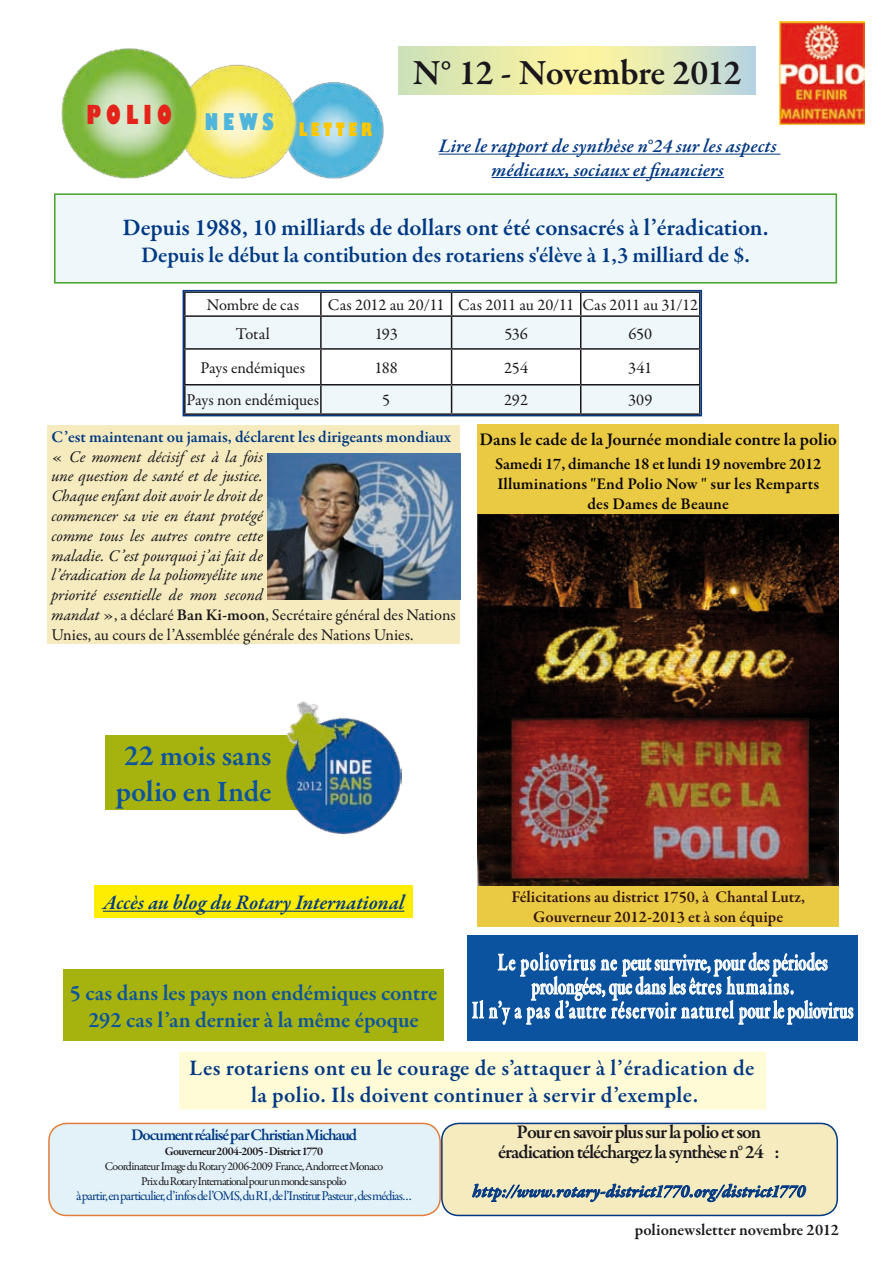
<style>
.page{position:relative;width:893px;height:1263px;background:#fff}
.page>*{position:absolute;margin:0;border:0;box-sizing:border-box;transform-origin:0 0}
.t1{font:600 36px "Garamond Premr Pro";letter-spacing:-.02em;color:#1a171c}
.t2{font:600 30px/36px "Garamond Premr Pro";letter-spacing:-.005em;color:#0b539e}
.t3{font:800 condensed 25.5px "Gill Sans";letter-spacing:.205em;color:#e4231a}
.t4{font:600 24.75px/24px "Garamond Premr Pro";letter-spacing:.015em;color:#fff;text-align:center;scale:.67 1}
.t5{font:600 24px "Garamond Premr Pro";color:#003883}
.t6{font:600 22.5px/27px "Garamond Premr Pro";letter-spacing:.01em;color:#003883;text-align:center}
.t7{font:600 22.5px/27px "Garamond Premr Pro";letter-spacing:-.005em;color:#0b539e;text-align:center}
.t8{font:italic 600 21px "Garamond Premr Pro";color:#003883}
.t9{font:italic 600 19.5px/23.4px "Garamond Premr Pro";letter-spacing:.005em;color:#003883;text-align:center}
.t10{font:600 19.5px/19.5px "Garamond Premr Pro";letter-spacing:-.05em;color:#1a171c;text-align:center}
.t11{font:italic 600 18px "Garamond Premr Pro";letter-spacing:.005em;color:#003883}
.t12{font:600 18px "Garamond Premr Pro";color:#090505}
.t13{font:800 condensed 18px "Gill Sans";letter-spacing:.215em;color:#fdc700}
.t14{font:italic 16.5px/19.8px "Garamond Premr Pro";letter-spacing:-.005em;color:#1a171c}
.t15{font:16.5px "Garamond Premr Pro";letter-spacing:-.005em;color:#1a171c}
.t16{font:600 16.5px/19.8px "Garamond Premr Pro";letter-spacing:-.005em;color:#090505;text-align:center}
.t17{font:600 16.5px/19.8px "Garamond Premr Pro";color:#34160e;text-align:center}
.t18{font:600 16.5px "Garamond Premr Pro";letter-spacing:-.065em;color:#003883}
.t19{font:600 16.5px "Garamond Premr Pro";letter-spacing:-.005em;color:#1a171c}
.t20{font:13.5px "Garamond Premr Pro";letter-spacing:-.07em;color:#003883}
.t21{font:12px/15px "Garamond Premr Pro";letter-spacing:-.06em;color:#1a171c;text-align:center}
.t22{font:600 12px "Garamond Premr Pro";letter-spacing:-.055em;color:#1a171c}
.s1{font-weight:600;font-style:normal;color:#003883}
.s2{font-style:normal}
.s3{font-weight:600;font-style:normal}
</style>
<div class="page">
<img style="left:779px;top:21px;width:85px;height:104px">
<div style="left:49px;top:1123px;width:391px;height:92px;background:#e3f2f8;border-radius:18px"></div>
<div style="left:48px;top:1123px;width:393px;height:93px;border:2px solid #e27e3c;border-radius:18px"></div>
<hr style="left:439px;top:154px;width:341px;height:1px;background:#003883">
<hr style="left:491px;top:177px;width:233px;height:1px;background:#003883">
<div style="left:442px;top:1123px;width:395px;height:92px;background:#f5ebbe;border-radius:17px"></div>
<svg style="left:472px;top:1183px;width:334px;height:19px"></svg>
<div style="left:441px;top:1123px;width:397px;height:93px;border:2px solid #003883;border-radius:17px"></div>
<img style="left:61px;top:48px;width:323px;height:131px">
<svg style="left:399px;top:47px;width:357px;height:47px;background:#e1e8b3"></svg>
<div style="left:468px;top:935px;width:390px;height:106px;background:#0b539e"></div>
<svg style="left:472px;top:951px;width:382px;height:74px"></svg>
<svg style="left:186px;top:317px;width:513px;height:96px;fill:#eef7f9"></svg>
<hr style="left:320px;top:293px;width:2px;height:22px;background:#1a171c">
<svg style="left:451px;top:293px;width:1px;height:22px"></svg>
<svg style="left:580px;top:293px;width:1px;height:22px"></svg>
<hr style="left:184px;top:315px;width:137px;height:2px;background:#1a171c">
<hr style="left:321px;top:315px;width:131px;height:2px;background:#1a171c">
<hr style="left:320px;top:317px;width:2px;height:31px;background:#1a171c">
<hr style="left:452px;top:315px;width:129px;height:2px;background:#1a171c">
<hr style="left:451px;top:317px;width:1px;height:31px;background:#1a171c">
<hr style="left:581px;top:315px;width:119px;height:2px;background:#1a171c">
<hr style="left:580px;top:317px;width:1px;height:31px;background:#1a171c">
<hr style="left:184px;top:348px;width:137px;height:2px;background:#1a171c">
<hr style="left:321px;top:348px;width:131px;height:2px;background:#1a171c">
<hr style="left:320px;top:350px;width:2px;height:34px;background:#1a171c">
<hr style="left:452px;top:348px;width:129px;height:2px;background:#1a171c">
<hr style="left:451px;top:350px;width:1px;height:34px;background:#1a171c">
<hr style="left:581px;top:348px;width:119px;height:2px;background:#1a171c">
<hr style="left:580px;top:350px;width:1px;height:34px;background:#1a171c">
<hr style="left:184px;top:384px;width:137px;height:1px;background:#1a171c">
<hr style="left:321px;top:384px;width:131px;height:1px;background:#1a171c">
<hr style="left:320px;top:385px;width:2px;height:28px;background:#1a171c">
<hr style="left:452px;top:384px;width:129px;height:1px;background:#1a171c">
<svg style="left:451px;top:385px;width:1px;height:28px"></svg>
<hr style="left:581px;top:384px;width:119px;height:1px;background:#1a171c">
<svg style="left:580px;top:385px;width:1px;height:28px"></svg>
<div style="left:183px;top:290px;width:519px;height:126px;border:2px solid #003883"></div>
<div style="left:180px;top:1052px;width:585px;height:57px;background:#fffbd6"></div>
<div style="left:63px;top:969px;width:381px;height:72px;background:#a6b20d"></div>
<div style="left:55px;top:194px;width:781px;height:89px;background:#eef7f9"></div>
<div style="left:54px;top:193px;width:783px;height:91px;border:2px solid #45a22b"></div>
<div style="left:106px;top:735px;width:263px;height:75px;background:#a6b20d"></div>
<img style="left:286px;top:701px;width:116px;height:133px">
<div style="left:47px;top:426px;width:413px;height:218px;background:#f5ebbe"></div>
<img style="left:267px;top:454px;width:193px;height:146px">
<div style="left:477px;top:424px;width:362px;height:110px;background:#eaca43"></div>
<svg style="left:591px;top:477px;width:5px;height:6px"></svg>
<svg style="left:701px;top:477px;width:6px;height:6px"></svg>
<img style="left:477px;top:514px;width:362px;height:372px">
<div style="left:477px;top:886px;width:362px;height:41px;background:#eaca43"></div>
<div style="left:94px;top:885px;width:319px;height:32px;background:#ffed00"></div>
<hr style="left:103px;top:911px;width:301px;height:1px;background:#003883">
<h3 class="t3" style="left:86px;top:98px;width:87px">POLIO</h3>
<p class="t13" style="left:205px;top:119px;width:169px"><sup>NEWS</sup> LETTER</p>
<h1 class="t1" style="left:413px;top:51px;width:331px">N° 12 - Novembre 2012</h1>
<p class="t9" style="left:439px;top:135px;width:339px">Lire le rapport de synthèse n°24 sur les aspects médicaux, sociaux et financiers</p>
<h3 class="t5" style="left:122px;top:213px;width:648px">Depuis 1988, 10 milliards de dollars ont été consacrés à l’éradication.</h3>
<h3 class="t6" style="left:141px;top:242px;width:610px">Depuis le début la contibution des rotariens s'élève à 1,3 milliard de $.</h3>
<p class="t15" style="left:207px;top:295px;width:94px">Nombre de cas</p>
<p class="t15" style="left:328px;top:295px;width:372px">Cas 2012 au 20/11 Cas 2011 au 20/11 Cas 2011 au 31/12</p>
<p class="t15" style="left:236px;top:323px;width:35px">Total</p>
<p class="t15" style="left:375px;top:323px;width:25px">193</p>
<p class="t15" style="left:504px;top:323px;width:25px">536</p>
<p class="t15" style="left:628px;top:323px;width:25px">650</p>
<p class="t15" style="left:201px;top:358px;width:106px">Pays endémiques</p>
<p class="t15" style="left:374px;top:358px;width:25px">188</p>
<p class="t15" style="left:504px;top:358px;width:25px">254</p>
<p class="t15" style="left:628px;top:358px;width:26px">341</p>
<p class="t15" style="left:187px;top:390px;width:134px">Pays non endémiques</p>
<p class="t15" style="left:382px;top:390px;width:10px">5</p>
<p class="t15" style="left:504px;top:390px;width:25px">292</p>
<p class="t15" style="left:628px;top:390px;width:26px">309</p>
<p class="t14" style="left:52px;top:428px;width:406px"><span class="s1">C’est maintenant ou jamais, déclarent les dirigeants mondiaux </span><span class="s2">«</span> Ce moment décisif est à la fois<br>une question de santé et de justice.<br>Chaque enfant doit avoir le droit de<br>commencer sa vie en étant protégé<br>comme tous les autres contre cette<br>maladie. C’est pourquoi j’ai fait de<br>l’éradication de la poliomyélite une<br>priorité essentielle de mon second<br>mandat <span class="s2">», a déclaré</span> <span class="s3">Ban Ki-moon</span><span class="s2">, Secrétaire général des Nations Unies, au cours de l’Assemblée générale des Nations Unies.</span></p>
<p class="t12" style="left:479px;top:429px;width:359px">Dans le cade de la Journée mondiale contre la polio</p>
<p class="t16" style="left:495px;top:455px;width:328px">Samedi 17, dimanche 18 et lundi 19 novembre 2012<br>Illuminations "End Polio Now " sur les Remparts des Dames de Beaune</p>
<h2 class="t2" style="left:116px;top:738px;width:157px">22 mois sans polio en Inde</h2>
<p class="t8" style="left:103px;top:889px;width:303px">Accès au blog du Rotary International</p>
<h3 class="t7" style="left:70px;top:979px;width:369px">5 cas dans les pays non endémiques contre<br>292 cas l’an dernier à la même époque</h3>
<p class="t17" style="left:511px;top:888px;width:295px">Félicitations au district 1750, à Chantal Lutz,<br>Gouverneur 2012-2013 et à son équipe</p>
<h3 class="t4" style="left:472px;top:951px;width:571px">Le poliovirus ne peut survivre, pour des périodes prolongées, que dans les êtres humains.<br>Il n’y a pas d’autre réservoir naturel pour le poliovirus</h3>
<h3 class="t6" style="left:189px;top:1055px;width:567px">Les rotariens ont eu le courage de s’attaquer à l’éradication de la polio. Ils doivent continuer à servir d’exemple.</h3>
<p class="t18" style="left:131px;top:1125px;width:227px">Document réalisé par Christian Michaud</p>
<p class="t22" style="left:165px;top:1144px;width:160px">Gouverneur 2004-2005 - District 1770</p>
<p class="t21" style="left:105px;top:1159px;width:280px">Coordinateur Image du Rotary 2006-2009 France, Andorre et Monaco<br>Prix du Rotary International pour un monde sans polio</p>
<p class="t20" style="left:76px;top:1188px;width:337px">à partir,en particulier,d’infos de l’OMS,du RI ,de l’Institut Pasteur ,des médias…</p>
<p class="t10" style="left:498px;top:1123px;width:283px">Pour en savoir plus sur la polio et son éradication téléchargez la synthèse n° 24 :</p>
<p class="t11" style="left:472px;top:1180px;width:335px">http://www.rotary-district1770.org/district1770</p>
<p class="t19" style="left:635px;top:1219px;width:206px">polionewsletter novembre 2012</p>
</div>
